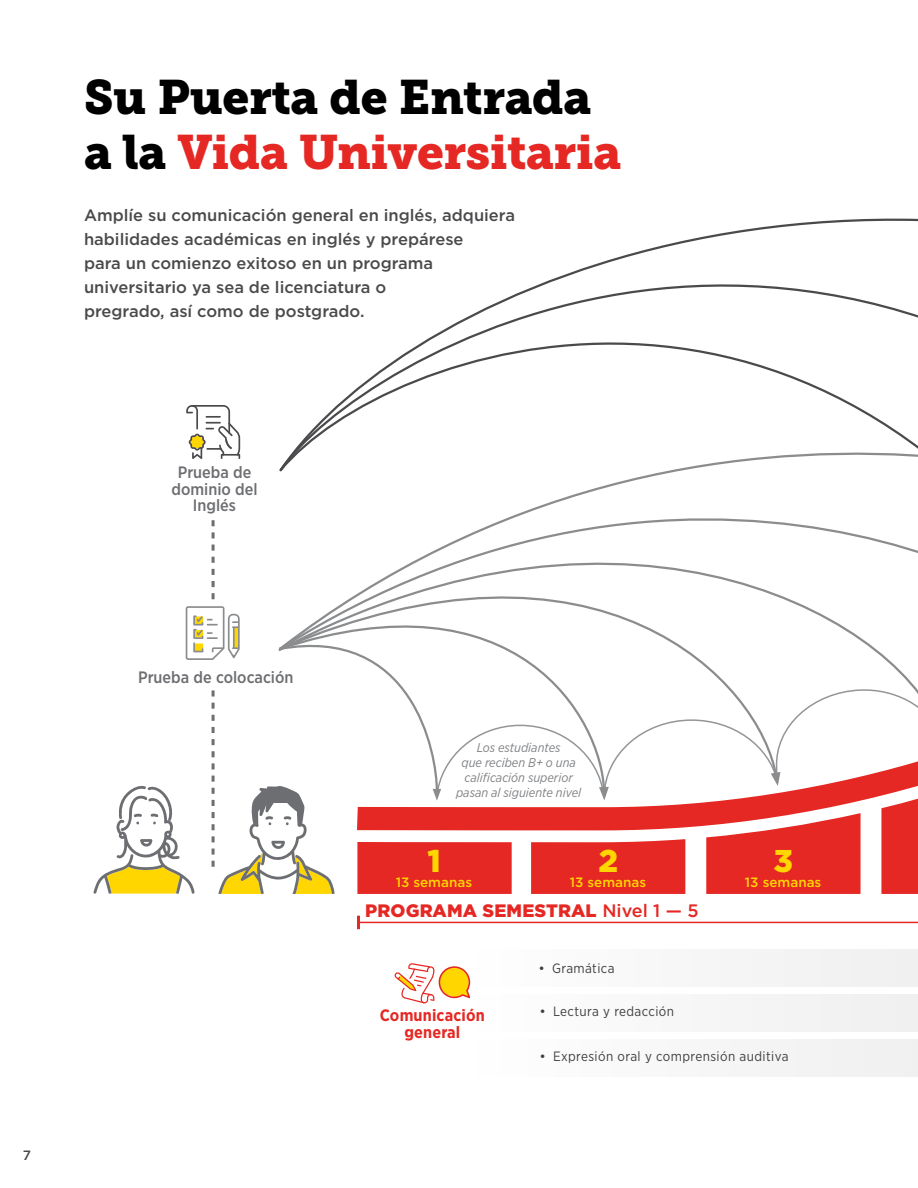
<style>
.page{position:relative;width:918px;height:1188px;background:#fff}
.page>*{position:absolute;margin:0;border:0;box-sizing:border-box;transform-origin:0 0}
.t1{font:48px/55.5px "Museo Slab 900";letter-spacing:-.01em;color:#000}
.t2{font:900 31.5px "Gotham";color:#ffd600}
.t3{font:900 18px "Gotham";letter-spacing:.01em;color:#e52823}
.t4{font:500 16.5px/24px "Gotham";color:#4a4a4d}
.t5{font:500 16.5px/16.5px "Gotham Narrow";color:#6d6e71;text-align:center}
.t6{font:700 16.5px/16.5px "Gotham Narrow";letter-spacing:.01em;color:#e52823;text-align:center}
.t7{font:13.5px "Gotham Narrow";letter-spacing:.03em;color:#414042}
.t8{font:500 13.5px "Gotham";color:#ffd600}
.t9{font:500 13.5px "Gotham";color:#4a4a4d}
.t10{font:italic 12.75px/15px "Gotham Narrow";color:#808285;text-align:center}
.s1{color:#e52823}
.s2{font-weight:500}
.s3{font-family:"Gotham"}
</style>
<div class="page">
<div style="left:474px;top:950px;width:444px;height:37px;background:#f6f6f7"></div>
<div style="left:474px;top:994px;width:444px;height:38px;background:#f6f6f7"></div>
<div style="left:474px;top:1040px;width:444px;height:37px;background:#f7f7f7"></div>
<hr style="left:358px;top:922px;width:560px;height:1px;background:#e52823">
<svg style="left:357px;top:916px;width:3px;height:13px"></svg>
<svg style="left:279px;top:218px;width:639px;height:302px"></svg>
<svg style="left:395px;top:963px;width:75px;height:40px"></svg>
<svg style="left:93px;top:520px;width:825px;height:374px"></svg>
<svg style="left:186px;top:405px;width:54px;height:54px"></svg>
<h1 class="t1" style="left:84px;top:70px;width:539px">Su Puerta de Entrada a la <span class="s1">Vida Universitaria</span></h1>
<p class="t4" style="left:84px;top:202px;width:433px">Amplíe su comunicación general en inglés, adquiera habilidades académicas en inglés y prepárese<br>para un comienzo exitoso en un programa universitario ya sea de licenciatura o<br>pregrado, así como de postgrado.</p>
<p class="t5" style="left:172px;top:464px;width:88px">Prueba de dominio del<br>Inglés</p>
<p class="t9" style="left:23px;top:1147px;width:10px">7</p>
<p class="t5" style="left:138px;top:669px;width:157px">Prueba de colocación</p>
<p class="t10" style="left:456px;top:740px;width:127px">Los estudiantes<br>que reciben B+ o una calificación superior pasan al siguiente nivel</p>
<h2 class="t2" style="left:427px;top:839px;width:15px">1</h2>
<h2 class="t2" style="left:598px;top:839px;width:21px">2</h2>
<h2 class="t2" style="left:774px;top:839px;width:21px">3</h2>
<p class="t8" style="left:396px;top:873px;width:78px">13 semanas</p>
<p class="t8" style="left:570px;top:873px;width:78px">13 semanas</p>
<p class="t8" style="left:745px;top:873px;width:78px">13 semanas</p>
<p class="t3" style="left:365px;top:898px;width:335px">PROGRAMA SEMESTRAL <span class="s2">Nivel 1 — 5</span></p>
<p class="t6" style="left:380px;top:1007px;width:107px">Comunicación general</p>
<p class="t7" style="left:539px;top:959px;width:77px"><span class="s3">•</span> Gramática</p>
<p class="t7" style="left:540px;top:1003px;width:136px"><span class="s3">•</span> Lectura y redacción</p>
<p class="t7" style="left:540px;top:1048px;width:250px"><span class="s3">•</span> Expresión oral y comprensión auditiva</p>
</div>
